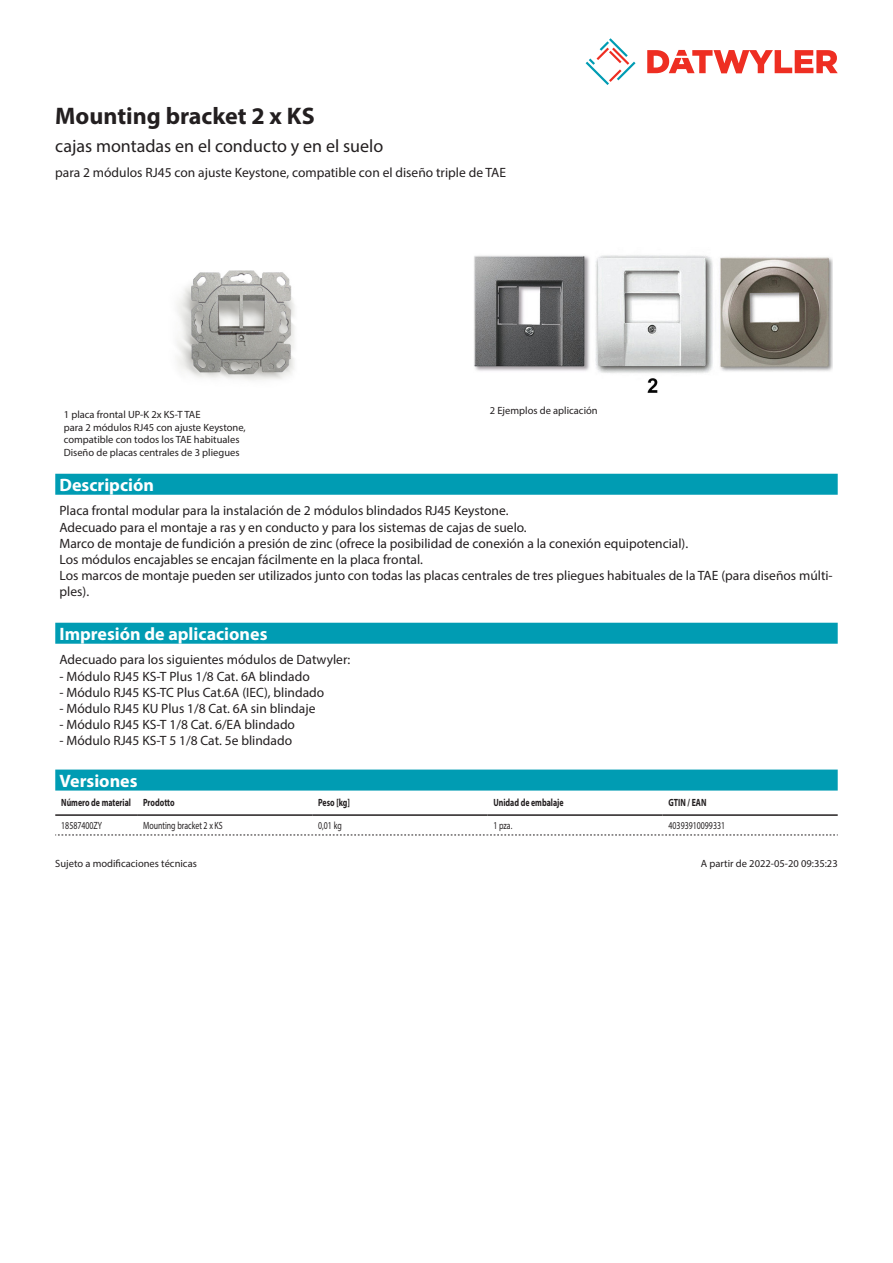
<style>
.page{position:relative;width:893px;height:1263px;background:#fff}
.page>*{position:absolute;margin:0;border:0;box-sizing:border-box;transform-origin:0 0}
.Product_Head{font:700 24px "Myriad Pro";color:#231f20}
.Standard_Head_Proper{font:700 18px "Myriad Pro";color:#fff}
.SubHead{font:18px "Myriad Pro";color:#231f20}
.Standard_text{font:13.5px/16.2px "Myriad Pro";color:#231f20}
.imagetext{font:10.5px/12.6px "Myriad Pro";color:#231f20}
.myriadbold{font:700 10.5px "Myriad Pro";color:#231f20;scale:.75 1}
.Footnote{font:10.5px "Myriad Pro";color:#231f20}
.myriadlight{font:10.5px "Myriad Pro";color:#231f20;scale:.75 1}
</style>
<div class="page">
<svg style="left:586px;top:38px;width:49px;height:47px"></svg>
<svg style="left:647px;top:50px;width:191px;height:23px"></svg>
<img style="left:176px;top:270px;width:119px;height:110px">
<img style="left:474px;top:255px;width:359px;height:138px">
<div style="left:55px;top:769px;width:783px;height:21px;background:#009cb3"></div>
<hr style="left:55px;top:814px;width:82px;height:2px;background:#231f20">
<hr style="left:137px;top:814px;width:175px;height:2px;background:#231f20">
<hr style="left:312px;top:814px;width:175px;height:2px;background:#231f20">
<hr style="left:487px;top:814px;width:176px;height:2px;background:#231f20">
<hr style="left:662px;top:814px;width:176px;height:2px;background:#231f20">
<svg style="left:55px;top:835px;width:783px;height:1px"></svg>
<div style="left:55px;top:474px;width:783px;height:21px;background:#009cb3"></div>
<div style="left:55px;top:623px;width:783px;height:21px;background:#009cb3"></div>
<p class="Product_Head" style="left:55px;top:101px;width:261px">Mounting bracket 2 x KS</p>
<p class="SubHead" style="left:55px;top:135px;width:329px">cajas montadas en el conducto y en el suelo</p>
<p class="Standard_text" style="left:55px;top:164px;width:452px">para 2 módulos RJ45 con ajuste Keystone, compatible con el diseño triple de TAE</p>
<p class="imagetext" style="left:64px;top:408px;width:183px">1 placa frontal UP-K 2x KS-T TAE<br>para 2 módulos RJ45 con ajuste Keystone, compatible con todos los TAE habituales Diseño de placas centrales de 3 pliegues</p>
<p class="imagetext" style="left:490px;top:404px;width:109px">2 Ejemplos de aplicación</p>
<p class="Standard_Head_Proper" style="left:60px;top:473px;width:96px">Descripción</p>
<p class="Standard_text" style="left:60px;top:503px;width:775px">Placa frontal modular para la instalación de 2 módulos blindados RJ45 Keystone.<br>Adecuado para el montaje a ras y en conducto y para los sistemas de cajas de suelo.<br>Marco de montaje de fundición a presión de zinc (ofrece la posibilidad de conexión a la conexión equipotencial).<br>Los módulos encajables se encajan fácilmente en la placa frontal.<br>Los marcos de montaje pueden ser utilizados junto con todas las placas centrales de tres pliegues habituales de la TAE (para diseños múlti&shy;ples).</p>
<p class="Standard_Head_Proper" style="left:60px;top:622px;width:209px">Impresión de aplicaciones</p>
<p class="Standard_text" style="left:60px;top:652px;width:292px">Adecuado para los siguientes módulos de Datwyler:</p>
<p class="Standard_text" style="left:60px;top:668px;width:252px">- Módulo RJ45 KS-T Plus 1/8 Cat. 6A blindado</p>
<p class="Standard_text" style="left:60px;top:684px;width:266px">- Módulo RJ45 KS-TC Plus Cat.6A (IEC), blindado</p>
<p class="Standard_text" style="left:60px;top:700px;width:257px">- Módulo RJ45 KU Plus 1/8 Cat. 6A sin blindaje</p>
<p class="Standard_text" style="left:60px;top:716px;width:237px">- Módulo RJ45 KS-T 1/8 Cat. 6/EA blindado</p>
<p class="Standard_text" style="left:60px;top:733px;width:234px">- Módulo RJ45 KS-T 5 1/8 Cat. 5e blindado</p>
<p class="Standard_Head_Proper" style="left:60px;top:769px;width:80px">Versiones</p>
<p class="myriadbold" style="left:61px;top:796px;width:95px">Número de material</p>
<p class="myriadbold" style="left:143px;top:796px;width:44px">Prodotto</p>
<p class="myriadbold" style="left:318px;top:796px;width:44px">Peso [kg]</p>
<p class="myriadbold" style="left:493px;top:796px;width:95px">Unidad de embalaje</p>
<p class="myriadbold" style="left:669px;top:796px;width:52px">GTIN / EAN</p>
<p class="myriadlight" style="left:61px;top:819px;width:56px">18587400ZY</p>
<p class="myriadlight" style="left:143px;top:819px;width:108px">Mounting bracket 2 x KS</p>
<p class="myriadlight" style="left:318px;top:819px;width:33px">0,01 kg</p>
<p class="myriadlight" style="left:493px;top:819px;width:27px">1 pza.</p>
<p class="myriadlight" style="left:669px;top:819px;width:77px">40393910099331</p>
<p class="Footnote" style="left:55px;top:857px;width:143px">Sujeto a modificaciones técnicas</p>
<p class="Footnote" style="left:701px;top:857px;width:138px">A partir de 2022-05-20 09:35:23</p>
</div>
